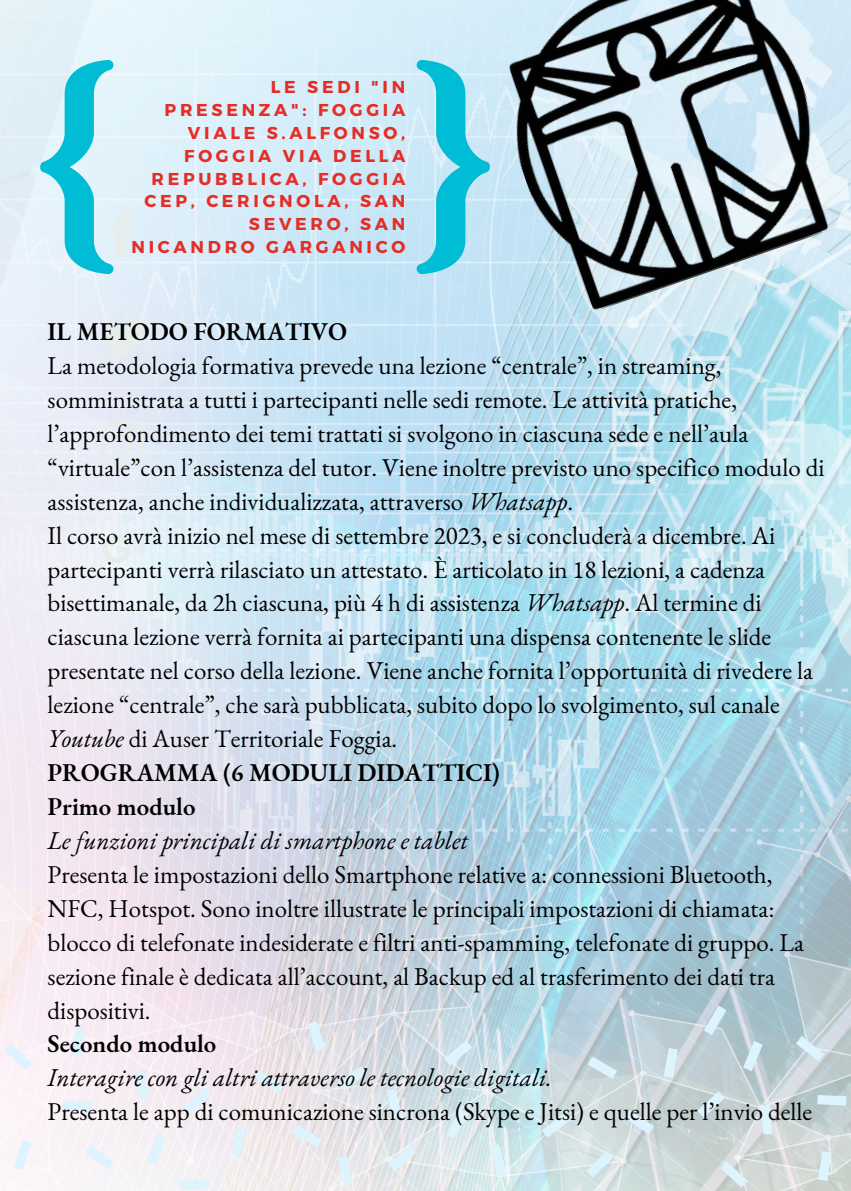
<style>
.page{position:relative;width:851px;height:1191px;background:#fff}
.page>*{position:absolute;margin:0;border:0;box-sizing:border-box;transform-origin:0 0}
.t1{font:25px/34px "EB Garamond";color:#000}
.t2{font:italic 25px "EB Garamond";color:#000}
.t3{font:600 25px "EB Garamond";color:#000}
.t4{font:700 17.2px/23px "Montserrat";letter-spacing:.215em;color:#e52d27;text-align:right}
.s1{font-style:italic}
</style>
<div class="page">
<img style="left:0;top:0;width:850px;height:1190px">
<svg style="left:446px;top:1109px;width:22px;height:30px"></svg>
<svg style="left:624px;top:1110px;width:29px;height:24px"></svg>
<svg style="left:586px;top:1151px;width:27px;height:26px"></svg>
<svg style="left:760px;top:1105px;width:12px;height:30px"></svg>
<svg style="left:697px;top:1091px;width:27px;height:27px"></svg>
<svg style="left:663px;top:1048px;width:14px;height:30px"></svg>
<svg style="left:587px;top:1056px;width:29px;height:23px"></svg>
<svg style="left:742px;top:1041px;width:20px;height:30px"></svg>
<svg style="left:703px;top:1006px;width:23px;height:29px"></svg>
<svg style="left:507px;top:1074px;width:29px;height:10px"></svg>
<svg style="left:489px;top:1144px;width:17px;height:30px"></svg>
<svg style="left:444px;top:1040px;width:27px;height:26px"></svg>
<svg style="left:795px;top:1036px;width:28px;height:25px"></svg>
<svg style="left:541px;top:1113px;width:29px;height:25px"></svg>
<svg style="left:817px;top:1151px;width:14px;height:30px"></svg>
<svg style="left:816px;top:1095px;width:30px;height:11px"></svg>
<svg style="left:720px;top:1161px;width:27px;height:27px"></svg>
<svg style="left:386px;top:1089px;width:15px;height:30px"></svg>
<svg style="left:254px;top:1070px;width:29px;height:24px"></svg>
<svg style="left:337px;top:1156px;width:16px;height:30px"></svg>
<svg style="left:136px;top:1071px;width:12px;height:29px"></svg>
<svg style="left:184px;top:1087px;width:28px;height:26px"></svg>
<svg style="left:231px;top:1127px;width:14px;height:30px"></svg>
<svg style="left:292px;top:1125px;width:29px;height:23px"></svg>
<svg style="left:147px;top:1134px;width:19px;height:30px"></svg>
<svg style="left:180px;top:1179px;width:29px;height:11px"></svg>
<svg style="left:14px;top:1140px;width:18px;height:30px"></svg>
<svg style="left:308px;top:1021px;width:17px;height:30px"></svg>
<svg style="left:388px;top:1145px;width:28px;height:26px"></svg>
<svg style="left:85px;top:1145px;width:29px;height:25px"></svg>
<svg style="left:338px;top:1066px;width:29px;height:25px"></svg>
<svg style="left:71px;top:1028px;width:13px;height:29px"></svg>
<svg style="left:62px;top:1101px;width:30px;height:10px"></svg>
<svg style="left:5px;top:1044px;width:27px;height:26px"></svg>
<svg style="left:99px;top:319px;width:49px;height:40px;background:#e5ecef"></svg>
<svg style="left:100px;top:422px;width:43px;height:43px;background:#e6ecf1"></svg>
<svg style="left:103px;top:535px;width:44px;height:28px"></svg>
<svg style="left:787px;top:647px;width:39px;height:38px"></svg>
<img style="left:477px;top:0;width:372px;height:319px">
<svg style="left:40px;top:60px;width:93px;height:214px;background:#9be0ed"></svg>
<svg style="left:410px;top:60px;width:79px;height:214px;background:#80d7e9"></svg>
<p class="t4" style="left:131px;top:74px;width:275px">LE SEDI "IN<br>PRESENZA": FOGGIA<br>VIALE S.ALFONSO,<br>FOGGIA VIA DELLA<br>REPUBBLICA, FOGGIA<br>CEP, CERIGNOLA, SAN<br>SEVERO, SAN<br>NICANDRO GARGANICO</p>
<p class="t3" style="left:48px;top:315px;width:301px">IL METODO FORMATIVO</p>
<p class="t1" style="left:48px;top:348px;width:778px">La metodologia formativa prevede una lezione “centrale”, in streaming, somministrata a tutti i partecipanti nelle sedi remote. Le attività pratiche, l’approfondimento dei temi trattati si svolgono in ciascuna sede e nell’aula “virtuale”con l’assistenza del tutor. Viene inoltre previsto uno specifico modulo di assistenza, anche individualizzata, attraverso <span class="s1">Whatsapp</span>.</p>
<p class="t1" style="left:48px;top:518px;width:766px">Il corso avrà inizio nel mese di settembre 2023, e si concluderà a dicembre. Ai partecipanti verrà rilasciato un attestato. È articolato in 18 lezioni, a cadenza bisettimanale, da 2h ciascuna, più 4 h di assistenza <span class="s1">Whatsapp</span>. Al termine di ciascuna lezione verrà fornita ai partecipanti una dispensa contenente le slide presentate nel corso della lezione. Viene anche fornita l’opportunità di rivedere la lezione “centrale”, che sarà pubblicata, subito dopo lo svolgimento, sul canale <span class="s1">Youtube</span> di Auser Territoriale Foggia.</p>
<p class="t3" style="left:48px;top:756px;width:453px">PROGRAMMA (6 MODULI DIDATTICI)</p>
<p class="t3" style="left:48px;top:790px;width:149px">Primo modulo</p>
<p class="t2" style="left:48px;top:824px;width:421px">Le funzioni principali di smartphone e tablet</p>
<p class="t1" style="left:48px;top:857px;width:757px">Presenta le impostazioni dello Smartphone relative a: connessioni Bluetooth, NFC, Hotspot. Sono inoltre illustrate le principali impostazioni di chiamata: blocco di telefonate indesiderate e filtri anti-spamming, telefonate di gruppo. La sezione finale è dedicata all’account, al Backup ed al trasferimento dei dati tra dispositivi.</p>
<p class="t3" style="left:48px;top:1027px;width:170px">Secondo modulo</p>
<p class="t2" style="left:48px;top:1061px;width:505px">Interagire con gli altri attraverso le tecnologie digitali.</p>
<p class="t1" style="left:48px;top:1094px;width:765px">Presenta le app di comunicazione sincrona (Skype e Jitsi) e quelle per l’invio delle</p>
</div>
